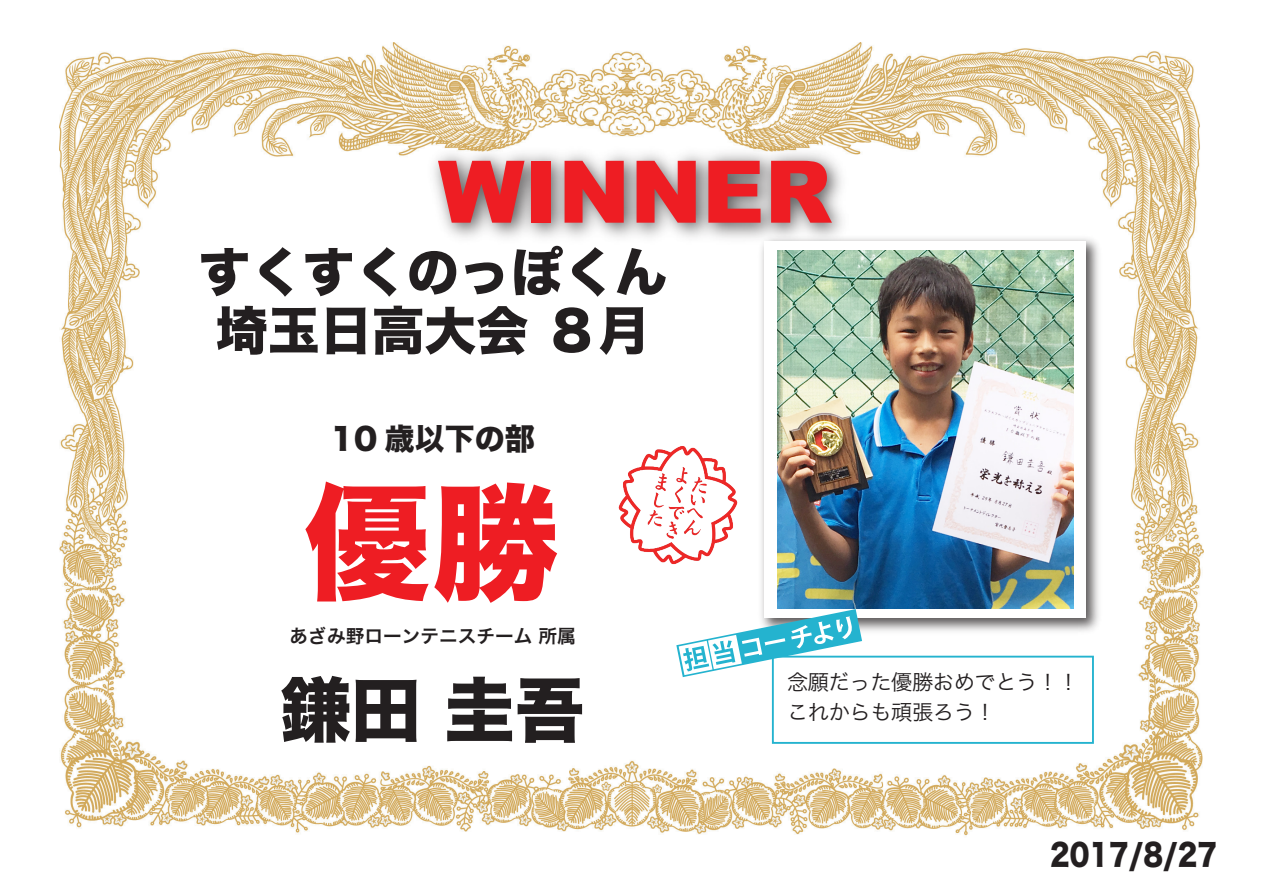
<style>
.page{position:relative;width:1263px;height:893px;background:#fff}
.page>*{position:absolute;margin:0;border:0;box-sizing:border-box;transform-origin:0 0}
.t1{font:126.15px "Hira Kaku Std N W8";color:#ee1d23}
.t2{font:900 86.4px "Arial";color:#ee1d23}
.t3{font:70.2px "Hira Kaku Std N W8";color:#231f20}
.t4{font:52.05px/58.5px "Hira Kaku Std N W8";color:#231f20;text-align:center}
.t5{font:30px "Hira Kaku Std N W8";color:#231f20;scale:.85 1}
.t6{font:30px "Hira Kaku Std N W8";color:#231f20}
.t7{font:21.3px/29.7px "Hira Kaku Pro W3";letter-spacing:-.02em;color:#231f20}
.t8{font:18.6px "Hira Kaku Pro W6";color:#231f20}
</style>
<div class="page">
<img style="left:59px;top:42px;width:1145px;height:794px">
<img style="left:418px;top:129px;width:442px;height:147px">
<img style="left:605px;top:433px;width:145px;height:136px">
<img style="left:754px;top:231px;width:352px;height:406px">
<div style="left:764px;top:241px;width:322px;height:377px;background:#fff"></div>
<img style="left:778px;top:251px;width:295px;height:358px">
<div style="left:772px;top:656px;width:322px;height:88px;background:#fff;border:2px solid #24b3cf"></div>
<svg style="left:676px;top:609px;width:186px;height:68px"></svg>
<h2 class="t2" style="left:438px;top:129px;width:395px">WINNER</h2>
<h3 class="t4" style="left:198px;top:244px;width:470px">すくすくのっぽくん埼玉日高大会 ８月</h3>
<h3 class="t6" style="left:331px;top:422px;width:205px">10 歳以下の部</h3>
<h1 class="t1" style="left:304px;top:473px;width:256px">優勝</h1>
<p class="t8" style="left:290px;top:619px;width:288px">あざみ野ローンテニスチーム 所属</p>
<h3 class="t3" style="left:281px;top:671px;width:306px">鎌田 圭吾</h3>
<p class="t7" style="left:787px;top:666px;width:294px">念願だった優勝おめでとう！！これからも頑張ろう！</p>
<h3 class="t5" style="left:1050px;top:838px;width:198px">2017/8/27</h3>
</div>
